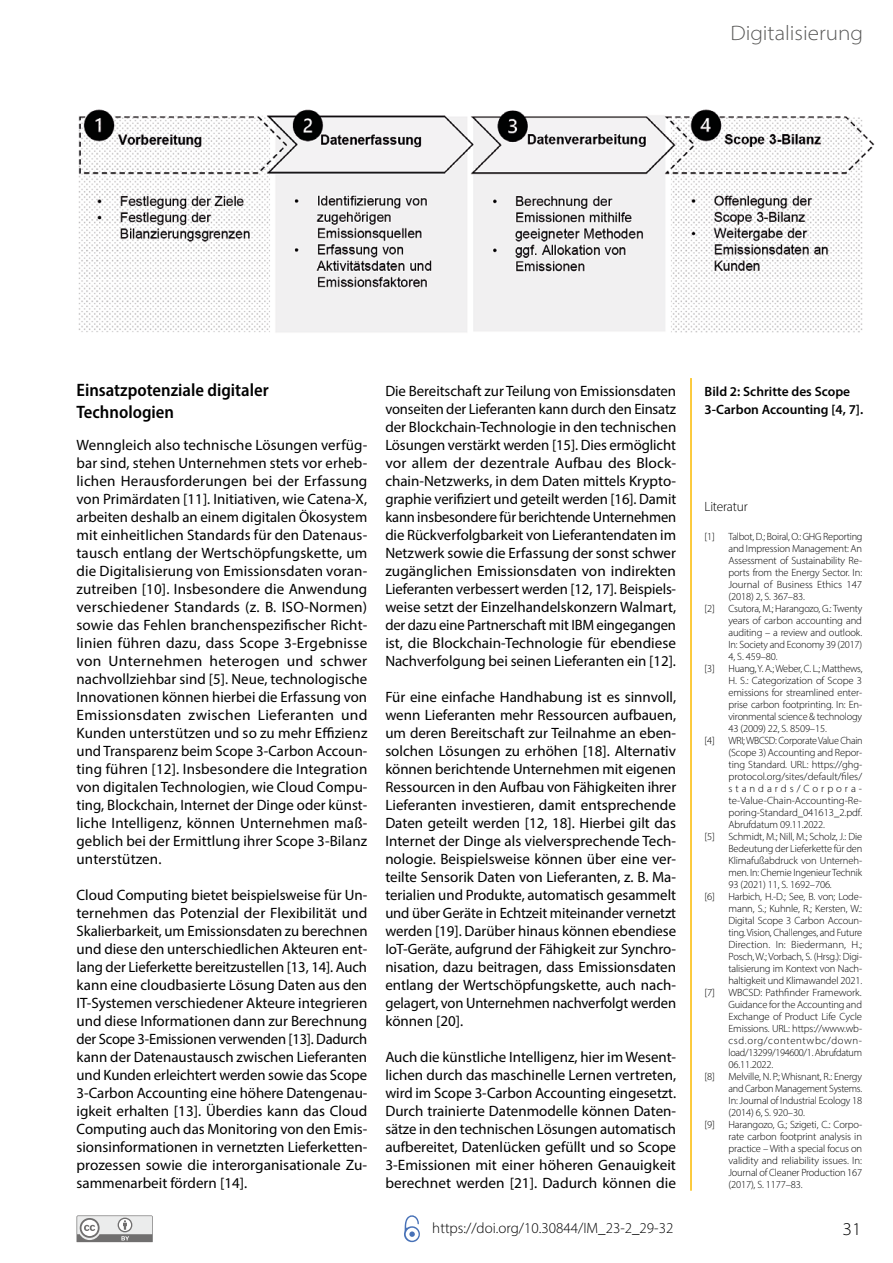
<style>
.page{position:relative;width:893px;height:1263px;background:#fff}
.page>*{position:absolute;margin:0;border:0;box-sizing:border-box;transform-origin:0 0}
.t1{font:300 semi-expanded 21px "Myriad Pro";color:#575756}
.t2{font:600 semi-condensed 18px/21.6px "Myriad Pro";color:#000}
.t3{font:300 semi-expanded 18px "Myriad Pro";color:#000}
.t4{font:15px/18px "Myriad Pro";color:#000;text-align:justify}
.t5{font:300 15px "Myriad Pro";color:#000}
.t6{font:600 13.5px/18px "Myriad Pro";color:#000}
.t7{font:300 13.5px "Myriad Pro";letter-spacing:-.015em;color:#000}
.t8{font:300 10.5px/12px "Myriad Pro";letter-spacing:-.015em;color:#000;text-align:justify}
</style>
<div class="page">
<hr style="left:690px;top:378px;width:2px;height:813px;background:#fbba00">
<img style="left:78px;top:109px;width:797px;height:224px">
<svg style="left:77px;top:1215px;width:76px;height:27px;background:#bfbfbf"></svg>
<svg style="left:404px;top:1215px;width:16px;height:27px"></svg>
<h1 class="t1" style="left:730px;top:20px;width:134px">Digitalisierung</h1>
<p class="t2" style="left:77px;top:379px;width:194px">Einsatzpotenziale digitaler<br>Technologien</p>
<p class="t4" style="left:77px;top:436px;width:292px">Wenngleich also technische Lösungen verfüg&shy;bar sind, stehen Unternehmen stets vor erheb&shy;lichen Herausforderungen bei der Erfassung von Primärdaten [11]. Initiativen, wie Catena-X, arbeiten deshalb an einem digitalen Ökosystem mit einheitlichen Standards für den Datenaus&shy;tausch entlang der Wertschöpfungskette, um die Digitalisierung von Emissionsdaten voran&shy;zutreiben [10]. Insbesondere die Anwendung verschiedener Standards (z. B. ISO-Normen) sowie das Fehlen branchenspezifischer Richt&shy;linien führen dazu, dass Scope 3-Ergebnisse von Unternehmen heterogen und schwer nachvollziehbar sind [5]. Neue, technologische Innovationen können hierbei die Erfassung von Emissionsdaten zwischen Lieferanten und Kunden unterstützen und so zu mehr Effizienz und Transparenz beim Scope 3-Carbon Accoun&shy;ting führen [12]. Insbesondere die Integration von digitalen Technologien, wie Cloud Compu&shy;ting, Blockchain, Internet der Dinge oder künst&shy;liche Intelligenz, können Unternehmen maß&shy;geblich bei der Ermittlung ihrer Scope 3-Bilanz unterstützen.</p>
<p class="t4" style="left:77px;top:886px;width:292px">Cloud Computing bietet beispielsweise für Un&shy;ternehmen das Potenzial der Flexibilität und Skalierbarkeit, um Emissionsdaten zu berechnen und diese den unterschiedlichen Akteuren ent&shy;lang der Lieferkette bereitzustellen [13, 14]. Auch kann eine cloudbasierte Lösung Daten aus den IT-Systemen verschiedener Akteure integrieren und diese Informationen dann zur Berechnung der Scope 3-Emissionen verwenden [13]. Dadurch kann der Datenaustausch zwischen Lieferanten und Kunden erleichtert werden sowie das Scope 3-Carbon Accounting eine höhere Datengenau&shy;igkeit erhalten [13]. Überdies kann das Cloud Computing auch das Monitoring von den Emis&shy;sionsinformationen in vernetzten Lieferketten&shy;prozessen sowie die interorganisationale Zu&shy;sammenarbeit fördern [14].</p>
<p class="t4" style="left:385px;top:382px;width:292px">Die Bereitschaft zur Teilung von Emissionsdaten vonseiten der Lieferanten kann durch den Einsatz der Blockchain-Technologie in den technischen Lösungen verstärkt werden [15]. Dies ermöglicht vor allem der dezentrale Aufbau des Block&shy;chain-Netzwerks, in dem Daten mittels Krypto&shy;graphie verifiziert und geteilt werden [16]. Damit kann insbesondere für berichtende Unternehmen die Rückverfolgbarkeit von Lieferantendaten im Netzwerk sowie die Erfassung der sonst schwer zugänglichen Emissionsdaten von indirekten Lieferanten verbessert werden [12, 17]. Beispiels&shy;weise setzt der Einzelhandelskonzern Walmart, der dazu eine Partnerschaft mit IBM eingegangen ist, die Blockchain-Technologie für ebendiese Nachverfolgung bei seinen Lieferanten ein [12].</p>
<p class="t4" style="left:385px;top:688px;width:292px">Für eine einfache Handhabung ist es sinnvoll, wenn Lieferanten mehr Ressourcen aufbauen, um deren Bereitschaft zur Teilnahme an eben&shy;solchen Lösungen zu erhöhen [18]. Alternativ können berichtende Unternehmen mit eigenen Ressourcen in den Aufbau von Fähigkeiten ihrer Lieferanten investieren, damit entsprechende Daten geteilt werden [12, 18]. Hierbei gilt das Internet der Dinge als vielversprechende Tech&shy;nologie. Beispielsweise können über eine ver&shy;teilte Sensorik Daten von Lieferanten, z. B. Ma&shy;terialien und Produkte, automatisch gesammelt und über Geräte in Echtzeit miteinander vernetzt werden [19]. Darüber hinaus können ebendiese IoT-Geräte, aufgrund der Fähigkeit zur Synchro&shy;nisation, dazu beitragen, dass Emissionsdaten entlang der Wertschöpfungskette, auch nach&shy;gelagert, von Unternehmen nachverfolgt werden können [20].</p>
<p class="t4" style="left:385px;top:1048px;width:292px">Auch die künstliche Intelligenz, hier im Wesent&shy;lichen durch das maschinelle Lernen vertreten, wird im Scope 3-Carbon Accounting eingesetzt.<br>Durch trainierte Datenmodelle können Daten&shy;sätze in den technischen Lösungen automatisch aufbereitet, Datenlücken gefüllt und so Scope 3-Emissionen mit einer höheren Genauigkeit berechnet werden [21]. Dadurch können die</p>
<p class="t5" style="left:432px;top:1219px;width:243px">https://doi.org/10.30844/IM_23-2_29-32</p>
<p class="t6" style="left:705px;top:382px;width:160px">Bild 2: Schritte des Scope<br>3-Carbon Accounting [4, 7].</p>
<p class="t7" style="left:704px;top:498px;width:45px">Literatur</p>
<p class="t8" style="left:704px;top:530px;width:12px">[1]</p>
<p class="t8" style="left:728px;top:530px;width:136px">Talbot, D.; Boiral, O.: GHG Reporting and Impression Management: An Assessment of Sustainability Re&shy;ports from the Energy Sector. In:<br>Journal of Business Ethics 147 (2018) 2, S. 367–83.</p>
<p class="t8" style="left:704px;top:602px;width:12px">[2]</p>
<p class="t8" style="left:728px;top:602px;width:135px">Csutora, M.; Harangozo, G.: Twenty years of carbon accounting and auditing – a review and outlook.<br>In: Society and Economy 39 (2017)<br>4, S. 459–80.</p>
<p class="t8" style="left:704px;top:662px;width:12px">[3]</p>
<p class="t8" style="left:728px;top:662px;width:136px">Huang, Y. A.; Weber, C. L.; Matthews, H. S.: Categorization of Scope 3 emissions for streamlined enter&shy;prise carbon footprinting. In: En&shy;vironmental science &amp; technology 43 (2009) 22, S. 8509–15.</p>
<p class="t8" style="left:704px;top:734px;width:12px">[4]</p>
<p class="t8" style="left:728px;top:734px;width:136px">WRI; WBCSD: Corporate Value Chain (Scope 3) Accounting and Repor&shy;ting Standard. URL: https://ghg&shy;protocol.org/sites/default/files/ standards/Corpora&shy;te-Value-Chain-Accounting-Re&shy;poring-Standard_041613_2.pdf.<br>Abrufdatum 09.11.2022.</p>
<p class="t8" style="left:704px;top:830px;width:12px">[5]</p>
<p class="t8" style="left:728px;top:830px;width:135px">Schmidt, M.; Nill, M.; Scholz, J.: Die Bedeutung der Lieferkette für den Klimafußabdruck von Unterneh&shy;men. In: Chemie Ingenieur Technik 93 (2021) 11, S. 1692–706.</p>
<p class="t8" style="left:704px;top:890px;width:12px">[6]</p>
<p class="t8" style="left:728px;top:890px;width:135px">Harbich, H.-D.; See, B. von; Lode&shy;mann, S.; Kuhnle, R.; Kersten, W.:<br>Digital Scope 3 Carbon Accoun&shy;ting. Vision, Challenges, and Future Direction. In: Biedermann, H.; Posch, W.; Vorbach, S. (Hrsg.): Digi&shy;talisierung im Kontext von Nach&shy;haltigkeit und Klimawandel 2021.</p>
<p class="t8" style="left:704px;top:986px;width:12px">[7]</p>
<p class="t8" style="left:728px;top:986px;width:135px">WBCSD: Pathfinder Framework.<br>Guidance for the Accounting and Exchange of Product Life Cycle Emissions. URL: https://www.wb&shy;csd.org/contentwbc/down&shy;load/13299/194600/1. Abrufdatum 06.11.2022.</p>
<p class="t8" style="left:704px;top:1070px;width:12px">[8]</p>
<p class="t8" style="left:728px;top:1070px;width:135px">Melville, N. P.; Whisnant, R.: Energy and Carbon Management Systems.<br>In: Journal of Industrial Ecology 18 (2014) 6, S. 920–30.</p>
<p class="t8" style="left:704px;top:1118px;width:12px">[9]</p>
<p class="t8" style="left:728px;top:1118px;width:135px">Harangozo, G.; Szigeti, C.: Corpo&shy;rate carbon footprint analysis in practice – With a special focus on validity and reliability issues. In:<br>Journal of Cleaner Production 167 (2017), S. 1177–83.</p>
<p class="t3" style="left:843px;top:1218px;width:21px">31</p>
</div>
